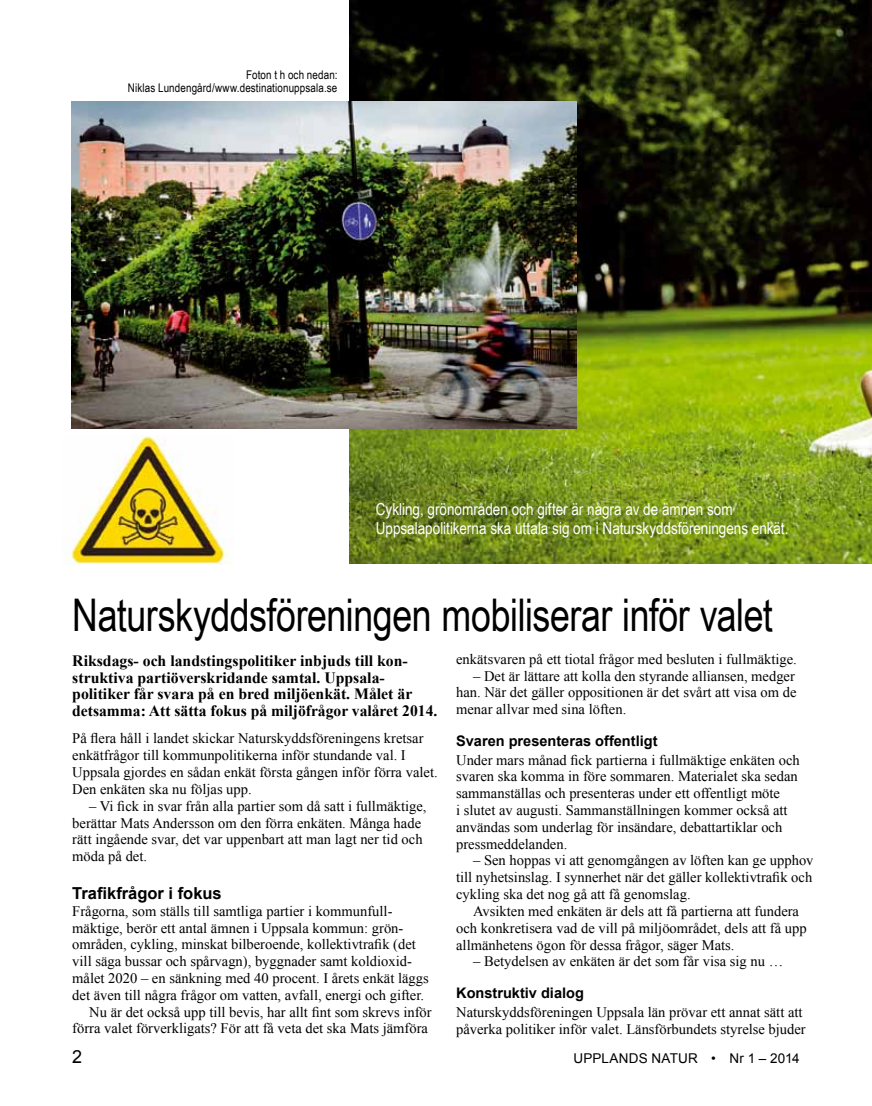
<style>
.page{position:relative;width:872px;height:1106px;background:#fff}
.page>*{position:absolute;margin:0;border:0;box-sizing:border-box;transform-origin:0 0}
.t1{font:45px "Arial Narrow";letter-spacing:-.01em;color:#000}
.t2{font:18px "Arial";color:#000}
.t3{font:16.5px/19.5px "Arial Narrow";color:#fff}
.t4{font:700 16.5px "Arial";color:#000}
.t5{font:700 15.75px/16.8px "Times New Roman";color:#000}
.t6{font:14.55px/16.8px "Times New Roman";color:#000}
.t7{font:700 14.55px "Arial";color:#000}
.t8{font:13.5px "Arial";letter-spacing:.005em;color:#000}
.t9{font:12px/13.5px "Arial Narrow";letter-spacing:.01em;color:#000;text-align:right}
</style>
<div class="page">
<img style="left:349px;top:0;width:523px;height:563px">
<img style="left:72px;top:102px;width:504px;height:326px">
<img style="left:62px;top:436px;width:171px;height:128px">
<p class="t9" style="left:128px;top:67px;width:211px">Foton t h och nedan:<br>Niklas Lundengård/www.destinationuppsala.se</p>
<p class="t3" style="left:376px;top:498px;width:414px">Cykling, grönområden och gifter är några av de ämnen som<br>Uppsalapolitikerna ska uttala sig om i Naturskyddsföreningens enkät.</p>
<h1 class="t1" style="left:72px;top:582px;width:702px">Naturskyddsföreningen mobiliserar inför valet</h1>
<p class="t5" style="left:72px;top:651px;width:366px">Riksdags- och landstingspolitiker inbjuds till kon&shy;struktiva partiöverskridande samtal. Uppsala&shy;politiker får svara på en bred miljöenkät. Målet är detsamma: Att sätta fokus på miljöfrågor valåret 2014.</p>
<p class="t6" style="left:72px;top:730px;width:367px">På flera håll i landet skickar Naturskyddsföreningens kretsar enkätfrågor till kommunpolitikerna inför stundande val. I Uppsala gjordes en sådan enkät första gången inför förra valet.<br>Den enkäten ska nu följas upp.</p>
<p class="t6" style="left:72px;top:797px;width:356px;text-indent:17px">– Vi fick in svar från alla partier som då satt i fullmäktige, berättar Mats Andersson om den förra enkäten. Många hade rätt ingående svar, det var uppenbart att man lagt ner tid och möda på det.</p>
<p class="t4" style="left:72px;top:882px;width:151px">Trafikfrågor i fokus</p>
<p class="t6" style="left:72px;top:902px;width:322px">Frågorna, som ställs till samtliga partier i kommunfull-</p>
<p class="t6" style="left:72px;top:919px;width:332px">mäktige, berör ett antal ämnen i Uppsala kommun: grön-</p>
<p class="t6" style="left:72px;top:935px;width:345px">områden, cykling, minskat bilberoende, kollektivtrafik (det</p>
<p class="t6" style="left:72px;top:952px;width:341px">vill säga bussar och spårvagn), byggnader samt koldioxid-</p>
<p class="t6" style="left:72px;top:969px;width:358px">målet 2020 – en sänkning med 40 procent. I årets enkät läggs</p>
<p class="t6" style="left:72px;top:986px;width:353px">det även till några frågor om vatten, avfall, energi och gifter.</p>
<p class="t6" style="left:89px;top:1003px;width:344px">Nu är det också upp till bevis, har allt fint som skrevs inför</p>
<p class="t6" style="left:72px;top:1020px;width:357px">förra valet förverkligats? För att få veta det ska Mats jämföra</p>
<p class="t6" style="left:456px;top:650px;width:342px">enkätsvaren på ett tiotal frågor med besluten i fullmäktige.</p>
<p class="t6" style="left:456px;top:667px;width:342px;text-align:justify;text-indent:17px">– Det är lättare att kolla den styrande alliansen, medger han. När det gäller oppositionen är det svårt att visa om de menar allvar med sina löften.</p>
<p class="t7" style="left:456px;top:731px;width:203px">Svaren presenteras offentligt</p>
<p class="t6" style="left:456px;top:751px;width:345px">Under mars månad fick partierna i fullmäktige enkäten och svaren ska komma in före sommaren. Materialet ska sedan sammanställas och presenteras under ett offentligt möte<br>i slutet av augusti. Sammanställningen kommer också att användas som underlag för insändare, debattartiklar och pressmeddelanden.</p>
<p class="t6" style="left:456px;top:852px;width:359px;text-align:justify;text-indent:17px">– Sen hoppas vi att genomgången av löften kan ge upphov till nyhetsinslag. I synnerhet när det gäller kollektivtrafik och cykling ska det nog gå att få genomslag.</p>
<p class="t6" style="left:456px;top:902px;width:352px;text-indent:17px">Avsikten med enkäten är dels att få partierna att fundera och konkretisera vad de vill på miljöområdet, dels att få upp allmänhetens ögon för dessa frågor, säger Mats.</p>
<p class="t6" style="left:473px;top:952px;width:311px">– Betydelsen av enkäten är det som får visa sig nu …</p>
<p class="t7" style="left:456px;top:983px;width:129px">Konstruktiv dialog</p>
<p class="t6" style="left:456px;top:1003px;width:351px">Naturskyddsföreningen Uppsala län prövar ett annat sätt att påverka politiker inför valet. Länsförbundets styrelse bjuder</p>
<p class="t2" style="left:72px;top:1045px;width:12px">2</p>
<p class="t8" style="left:573px;top:1049px;width:105px">UPPLAN DS NATUR</p>
<p class="t8" style="left:711px;top:1049px;width:90px">• NR 1 – 2014</p>
</div>
